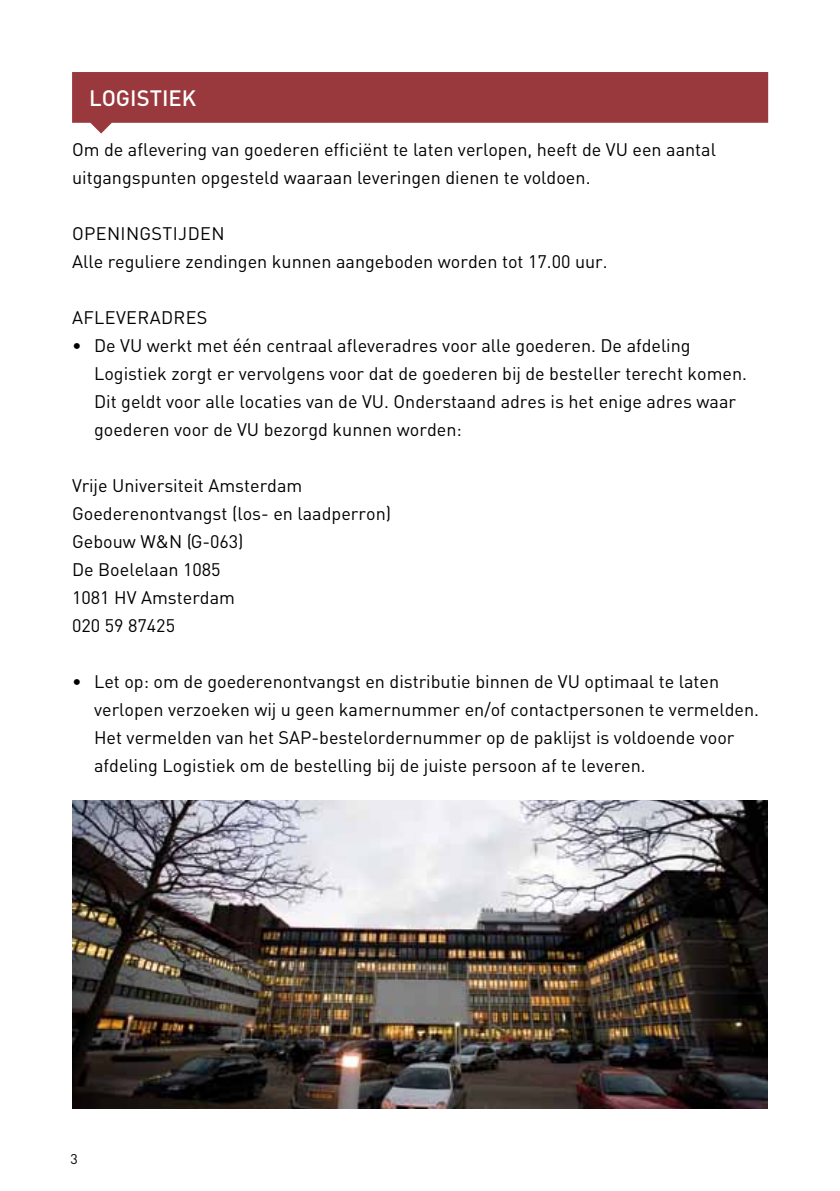
<style>
.page{position:relative;width:840px;height:1191px;background:#fff}
.page>*{position:absolute;margin:0;border:0;box-sizing:border-box;transform-origin:0 0}
.t1{font:500 22px "DIN Pro";color:#fff}
.t2{font:18px/28px "DIN Pro";color:#000}
.t3{font:18px "DIN Pro";letter-spacing:.02em;color:#000}
.t4{font:14px "DIN Pro";color:#000}
</style>
<div class="page">
<svg style="left:72px;top:72px;width:695px;height:62px;fill:#99393d"></svg>
<img style="left:72px;top:800px;width:695px;height:308px">
<p class="t1" style="left:89px;top:80px;width:109px">LOGISTIEK</p>
<p class="t2" style="left:72px;top:134px;width:645px">Om de aflevering van goederen efficiënt te laten verlopen, heeft de VU een aantal uitgangspunten opgesteld waaraan leveringen dienen te voldoen.</p>
<p class="t2" style="left:72px;top:218px;width:537px">OPENINGSTIJDEN<br>Alle reguliere zendingen kunnen aangeboden worden tot 17.00 uur.</p>
<p class="t3" style="left:72px;top:303px;width:137px">AFLEVERADRES</p>
<p class="t2" style="left:94px;top:330px;width:654px;text-indent:-22px">• De VU werkt met één centraal afleveradres voor alle goederen. De afdeling Logistiek zorgt er vervolgens voor dat de goederen bij de besteller terecht komen.<br>Dit geldt voor alle locaties van de VU. Onderstaand adres is het enige adres waar goederen voor de VU bezorgd kunnen worden:</p>
<p class="t2" style="left:72px;top:470px;width:320px">Vrije Universiteit Amsterdam<br>Goederenontvangst (los- en laadperron)<br>Gebouw W&amp;N (G-063)<br>De Boelelaan 1085<br>1081 HV Amsterdam<br>020 59 87425</p>
<p class="t2" style="left:94px;top:666px;width:666px;text-indent:-22px">• Let op: om de goederenontvangst en distributie binnen de VU optimaal te laten verlopen verzoeken wij u geen kamernummer en/of contactpersonen te vermelden.<br>Het vermelden van het SAP-bestelordernummer op de paklijst is voldoende voor afdeling Logistiek om de bestelling bij de juiste persoon af te leveren.</p>
<p class="t4" style="left:70px;top:1148px;width:9px">3</p>
</div>
